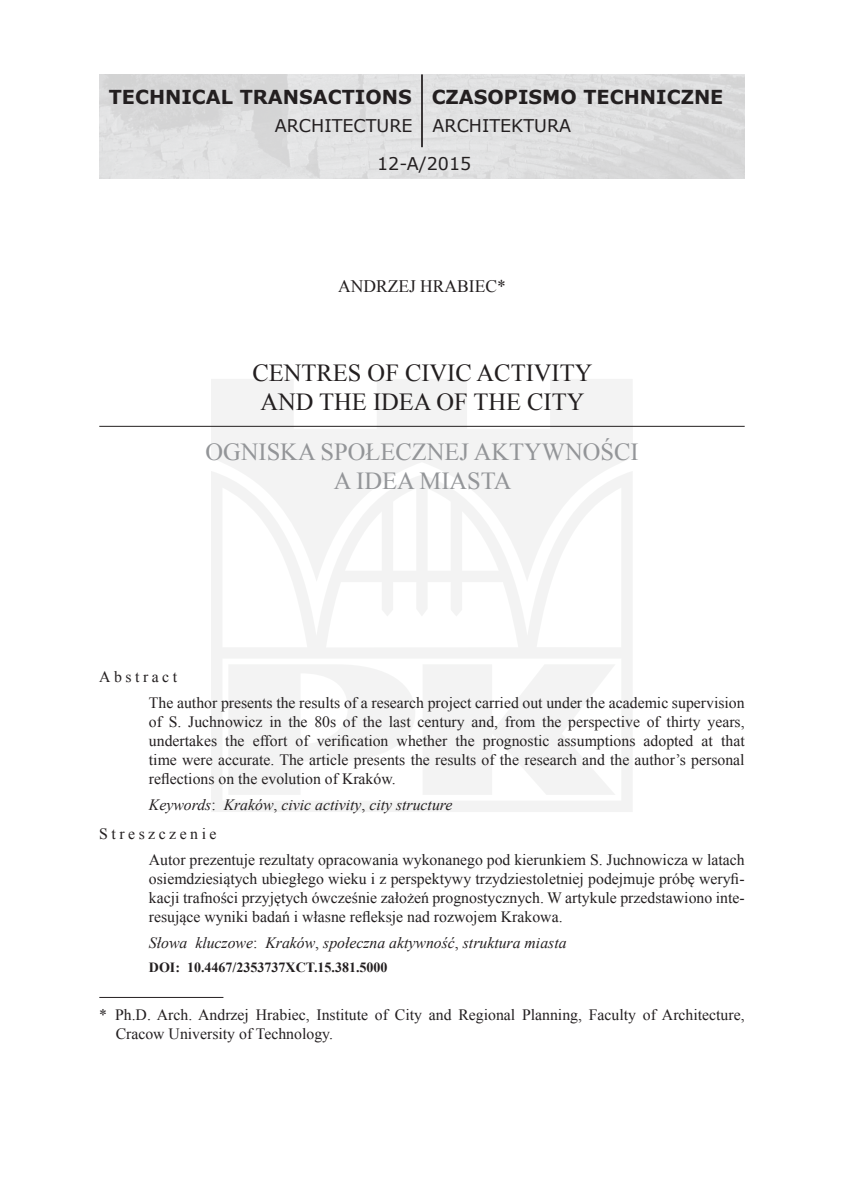
<style>
.page{position:relative;width:844px;height:1191px;background:#fff}
.page>*{position:absolute;margin:0;border:0;box-sizing:border-box;transform-origin:0 0}
.Tytuł_angielski{font:24.5px/29.4px "Times New Roman";color:#231f20;text-align:center}
.Tytuł_polski{font:24.5px/29.4px "Times New Roman";color:#939598;text-align:center}
.t1{font:700 19.25px "Verdana";color:#231f20}
.t2{font:17.5px/37.3px "Verdana";color:#231f20}
.Nazwisko_autora{font:17.5px "Times New Roman";color:#231f20}
.Test_-_abstract{font:15.75px/18.9px "Times New Roman";color:#231f20;text-align:justify}
.Test_streszczenia_po{font:15.75px/18.9px "Times New Roman";color:#231f20;text-align:justify}
.Przypis_angielski{font:15.75px/18.9px "Times New Roman";color:#231f20}
.Słowa_kluczowe{font:italic 15.75px "Times New Roman";color:#231f20}
.Keywords{font:italic 15.75px "Times New Roman";color:#231f20}
.streszczenie{font:15.75px "Times New Roman";letter-spacing:.22em;color:#231f20}
.Abstract{font:15.75px "Times New Roman";letter-spacing:.22em;color:#231f20}
.DOI{font:700 14px "Times New Roman";color:#231f20}
.s1{font-style:normal}
</style>
<div class="page">
<svg style="left:211px;top:379px;width:421px;height:433px;fill:#f3f3f3"></svg>
<hr style="left:99px;top:997px;width:124px;height:1px;background:#231f20">
<hr style="left:99px;top:426px;width:645px;height:1px;background:#231f20">
<img style="left:99px;top:74px;width:645px;height:105px">
<hr style="left:421px;top:74px;width:2px;height:73px;background:#231f20">
<p class="t1" style="left:109px;top:83px;width:304px">TECHNICAL TRANSACTIONS</p>
<p class="t2" style="left:377px;top:107px;width:96px;text-indent:-102px">ARCHITECTURE<br>12-A/2015</p>
<p class="t1" style="left:431px;top:83px;width:293px">CZASOPISMO TECHNICZNE</p>
<p class="t2" style="left:432px;top:107px;width:140px">ARCHITEKTURA</p>
<p class="Nazwisko_autora" style="left:338px;top:274px;width:169px">ANDRZEJ HRABIEC*</p>
<p class="Tytuł_angielski" style="left:252px;top:358px;width:341px">CENTRES OF CIVIC ACTIVITY<br>AND THE IDEA OF THE CITY</p>
<p class="Tytuł_polski" style="left:205px;top:436px;width:434px">OGNISKA SPOŁECZNEJ AKTYWNOŚCI<br>A IDEA MIASTA</p>
<p class="Abstract" style="left:99px;top:666px;width:79px">Abstract</p>
<p class="Test_-_abstract" style="left:149px;top:693px;width:597px">The author presents the results of a research project carried out under the academic supervision of S. Juchnowicz in the 80s of the last century and, from the perspective of thirty years, undertakes the effort of verification whether the prognostic assumptions adopted at that time were accurate. The article presents the results of the research and the author’s personal reflections on the evolution of Kraków.</p>
<p class="Keywords" style="left:149px;top:794px;width:305px">Keywords<span class="s1">:</span> Kraków<span class="s1">,</span> civic activity<span class="s1">,</span> city structure</p>
<p class="streszczenie" style="left:99px;top:823px;width:119px">Streszczenie</p>
<p class="Test_streszczenia_po" style="left:149px;top:850px;width:597px">Autor prezentuje rezultaty opracowania wykonanego pod kierunkiem S. Juchnowicza w latach osiemdziesiątych ubiegłego wieku i z perspektywy trzydziestoletniej podejmuje próbę weryfi&shy;kacji trafności przyjętych ówcześnie założeń prognostycznych. W artykule przedstawiono inte&shy;resujące wyniki badań i własne refleksje nad rozwojem Krakowa.</p>
<p class="Słowa_kluczowe" style="left:149px;top:932px;width:419px">Słowa kluczowe<span class="s1">:</span> Kraków<span class="s1">,</span> społeczna aktywność<span class="s1">,</span> struktura miasta</p>
<p class="DOI" style="left:149px;top:958px;width:240px">DOI: 10.4467/2353737XCT.15.381.5000</p>
<p class="Przypis_angielski" style="left:116px;top:1005px;width:630px;text-indent:-16px">* Ph.D. Arch. Andrzej Hrabiec, Institute of City and Regional Planning, Faculty of Architecture,<br>Cracow University of Technology.</p>
</div>
